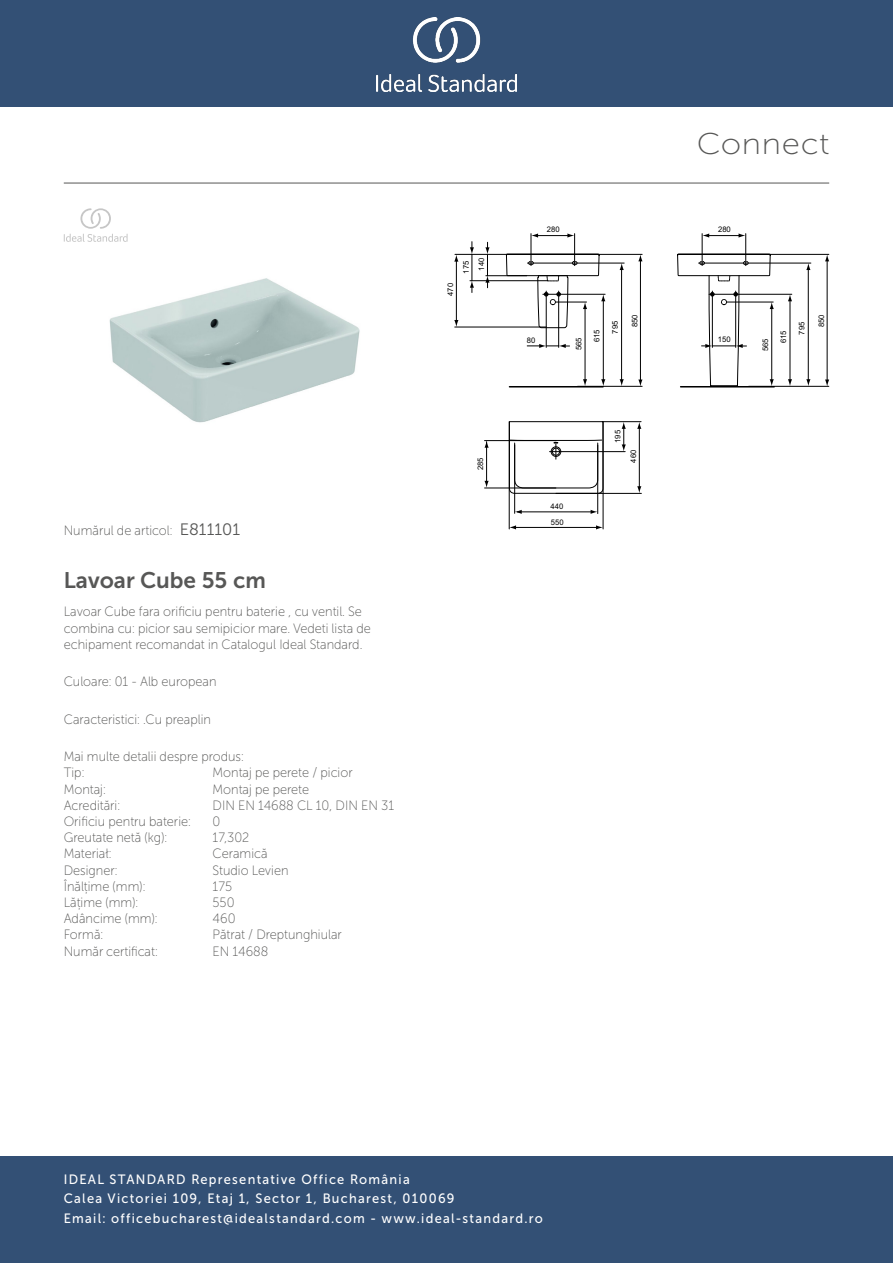
<style>
.page{position:relative;width:893px;height:1263px;background:#fff}
.page>*{position:absolute;margin:0;border:0;box-sizing:border-box;transform-origin:0 0}
._001_Produkttyp{font:30px "Museo Sans Cyrl 100";letter-spacing:.02em;color:#575756;scale:1.1 1}
.t1{font:22.5px "Museo Sans Cyrl 700";color:#575756}
.Marketing_Descriptio{font:13.5px/16.2px "Museo Sans Cyrl 100";color:#575756;scale:.95 1}
.t2{font:13.5px/19.5px "Museo Sans Cyrl 500";letter-spacing:.1em;color:#fff;scale:.95 1}
.Accreditations{font:13.5px "Museo Sans Cyrl 100";color:#575756;scale:.95 1}
.Shape{font:13.5px "Museo Sans Cyrl 100";color:#575756;scale:.95 1}
.Features{font:13.5px "Museo Sans Cyrl 100";color:#575756;scale:.95 1}
.Type{font:13.5px "Museo Sans Cyrl 100";color:#575756;scale:.95 1}
.sku{font:13.5px "Museo Sans Cyrl 100";color:#575756;scale:.95 1}
.Tap_Holes{font:13.5px "Museo Sans Cyrl 100";color:#575756;scale:.95 1}
.Net_Weight__kg{font:13.5px "Museo Sans Cyrl 100";color:#575756;scale:.95 1}
.Certificate_Number{font:13.5px "Museo Sans Cyrl 100";color:#575756;scale:.95 1}
.Colour{font:13.5px "Museo Sans Cyrl 100";color:#575756;scale:.95 1}
.Mounting{font:13.5px "Museo Sans Cyrl 100";color:#575756;scale:.95 1}
.Designer{font:13.5px "Museo Sans Cyrl 100";color:#575756;scale:.95 1}
.Material{font:13.5px "Museo Sans Cyrl 100";color:#575756;scale:.95 1}
.Height__mm{font:13.5px "Museo Sans Cyrl 100";color:#575756;scale:.95 1}
.Depth__mm{font:13.5px "Museo Sans Cyrl 100";color:#575756;scale:.95 1}
.Width__mm{font:13.5px "Museo Sans Cyrl 100";color:#575756;scale:.95 1}
.t3{font:7.65px/15.6px "Arial";color:#000;text-align:center}
.s1{font-family:"Museo Sans Cyrl 300";font-size:16.5px}
</style>
<div class="page">
<div style="left:0;top:1157px;width:893px;height:106px;background:#335075"></div>
<div style="left:0;top:0;width:893px;height:107px;background:#335075"></div>
<img style="left:376px;top:18px;width:141px;height:73px">
<hr style="left:64px;top:183px;width:765px;height:1px;background:#575756">
<hr style="left:509px;top:386px;width:94px;height:1px;background:#000">
<hr style="left:681px;top:386px;width:93px;height:1px;background:#000">
<hr style="left:514px;top:445px;width:1px;height:68px;background:#000">
<hr style="left:597px;top:445px;width:1px;height:69px;background:#000">
<hr style="left:509px;top:422px;width:1px;height:107px;background:#000">
<hr style="left:603px;top:422px;width:1px;height:107px;background:#000">
<svg style="left:509px;top:421px;width:95px;height:73px"></svg>
<hr style="left:556px;top:493px;width:85px;height:1px;background:#000">
<hr style="left:550px;top:451px;width:75px;height:1px;background:#000">
<hr style="left:602px;top:421px;width:39px;height:1px;background:#000">
<hr style="left:527px;top:263px;width:97px;height:1px;background:#000">
<hr style="left:599px;top:254px;width:43px;height:1px;background:#000">
<hr style="left:455px;top:254px;width:52px;height:1px;background:#000">
<hr style="left:486px;top:275px;width:41px;height:1px;background:#000">
<hr style="left:470px;top:280px;width:78px;height:1px;background:#000">
<hr style="left:455px;top:327px;width:91px;height:1px;background:#000">
<hr style="left:640px;top:260px;width:1px;height:122px;background:#000">
<svg style="left:638px;top:254px;width:4px;height:7px"></svg>
<hr style="left:621px;top:269px;width:1px;height:112px;background:#000">
<svg style="left:620px;top:263px;width:4px;height:7px"></svg>
<svg style="left:620px;top:379px;width:4px;height:7px"></svg>
<svg style="left:638px;top:379px;width:4px;height:7px"></svg>
<hr style="left:603px;top:300px;width:1px;height:81px;background:#000">
<hr style="left:585px;top:308px;width:1px;height:73px;background:#000">
<svg style="left:583px;top:379px;width:4px;height:7px"></svg>
<svg style="left:601px;top:379px;width:4px;height:7px"></svg>
<hr style="left:577px;top:386px;width:65px;height:1px;background:#000">
<svg style="left:622px;top:422px;width:4px;height:29px"></svg>
<svg style="left:637px;top:422px;width:4px;height:7px"></svg>
<svg style="left:637px;top:486px;width:4px;height:7px"></svg>
<hr style="left:639px;top:427px;width:1px;height:60px;background:#000">
<svg style="left:591px;top:510px;width:7px;height:4px"></svg>
<svg style="left:515px;top:510px;width:7px;height:4px"></svg>
<hr style="left:517px;top:512px;width:75px;height:1px;background:#000">
<svg style="left:596px;top:525px;width:7px;height:4px"></svg>
<svg style="left:509px;top:525px;width:7px;height:4px"></svg>
<hr style="left:515px;top:527px;width:82px;height:1px;background:#000">
<hr style="left:484px;top:440px;width:72px;height:1px;background:#000">
<hr style="left:485px;top:488px;width:71px;height:1px;background:#000">
<svg style="left:484px;top:441px;width:5px;height:7px"></svg>
<svg style="left:484px;top:481px;width:5px;height:7px"></svg>
<hr style="left:486px;top:442px;width:1px;height:40px;background:#000">
<hr style="left:456px;top:260px;width:1px;height:62px;background:#000">
<svg style="left:454px;top:255px;width:4px;height:7px"></svg>
<svg style="left:454px;top:320px;width:4px;height:7px"></svg>
<svg style="left:470px;top:242px;width:4px;height:50px"></svg>
<svg style="left:485px;top:242px;width:5px;height:46px"></svg>
<svg style="left:505px;top:233px;width:100px;height:138px"></svg>
<hr style="left:709px;top:294px;width:83px;height:1px;background:#000">
<hr style="left:699px;top:263px;width:112px;height:1px;background:#000">
<hr style="left:770px;top:254px;width:59px;height:1px;background:#000">
<hr style="left:827px;top:260px;width:1px;height:122px;background:#000">
<svg style="left:825px;top:254px;width:4px;height:7px"></svg>
<hr style="left:808px;top:269px;width:1px;height:112px;background:#000">
<svg style="left:806px;top:263px;width:4px;height:7px"></svg>
<svg style="left:806px;top:379px;width:4px;height:7px"></svg>
<svg style="left:825px;top:379px;width:4px;height:7px"></svg>
<hr style="left:790px;top:300px;width:1px;height:81px;background:#000">
<svg style="left:788px;top:294px;width:4px;height:7px"></svg>
<svg style="left:788px;top:379px;width:4px;height:7px"></svg>
<hr style="left:749px;top:386px;width:80px;height:1px;background:#000">
<svg style="left:677px;top:233px;width:97px;height:153px"></svg>
<img style="left:109px;top:278px;width:251px;height:145px">
<svg style="left:64px;top:208px;width:64px;height:34px"></svg>
<p class="sku" style="left:64px;top:524px;width:187px">Numărul de articol: <span class="s1">E811101</span></p>
<p class="t1" style="left:64px;top:567px;width:204px">Lavoar Cube 55 cm</p>
<p class="Marketing_Descriptio" style="left:64px;top:604px;width:325px">Lavoar Cube fara orificiu pentru baterie , cu ventil. Se combina cu: picior sau semipicior mare. Vedeti lista de echipament recomandat in Catalogul Ideal Standard.</p>
<p class="Colour" style="left:64px;top:674px;width:162px">Culoare: 01 - Alb european</p>
<p class="Features" style="left:64px;top:712px;width:156px">Caracteristici: .Cu preaplin</p>
<p class="Marketing_Descriptio" style="left:64px;top:749px;width:191px">Mai multe detalii despre produs:</p>
<p class="Type" style="left:64px;top:766px;width:23px">Tip:</p>
<p class="Type" style="left:213px;top:766px;width:149px">Montaj pe perete / picior</p>
<p class="Mounting" style="left:64px;top:782px;width:46px">Montaj:</p>
<p class="Mounting" style="left:213px;top:782px;width:103px">Montaj pe perete</p>
<p class="Accreditations" style="left:64px;top:798px;width:61px">Acreditări:</p>
<p class="Accreditations" style="left:213px;top:798px;width:193px">DIN EN 14688 CL 10, DIN EN 31</p>
<p class="Tap_Holes" style="left:64px;top:814px;width:135px">Orificiu pentru baterie:</p>
<p class="Tap_Holes" style="left:213px;top:814px;width:10px">0</p>
<p class="Net_Weight__kg" style="left:64px;top:830px;width:110px">Greutate netă (kg):</p>
<p class="Net_Weight__kg" style="left:213px;top:830px;width:40px">17,302</p>
<p class="Material" style="left:64px;top:847px;width:52px">Materiał:</p>
<p class="Material" style="left:213px;top:847px;width:59px">Ceramică</p>
<p class="Designer" style="left:64px;top:863px;width:58px">Designer:</p>
<p class="Designer" style="left:213px;top:863px;width:81px">Studio Levien</p>
<p class="Height__mm" style="left:64px;top:879px;width:87px">Înălțime (mm):</p>
<p class="Height__mm" style="left:213px;top:879px;width:22px">175</p>
<p class="Width__mm" style="left:64px;top:895px;width:80px">Lățime (mm):</p>
<p class="Width__mm" style="left:213px;top:895px;width:25px">550</p>
<p class="Depth__mm" style="left:64px;top:911px;width:100px">Adâncime (mm):</p>
<p class="Depth__mm" style="left:213px;top:911px;width:26px">460</p>
<p class="Shape" style="left:64px;top:928px;width:43px">Formă:</p>
<p class="Shape" style="left:213px;top:928px;width:138px">Pătrat / Dreptunghiular</p>
<p class="Certificate_Number" style="left:64px;top:944px;width:100px">Număr certificat:</p>
<p class="Certificate_Number" style="left:213px;top:944px;width:60px">EN 14688</p>
<p class="t3" style="left:443px;top:296px;width:14px;rotate:-90deg">470</p>
<p class="t3" style="left:458px;top:273px;width:17px;rotate:-90deg">175<br>140</p>
<p class="t3" style="left:473px;top:470px;width:14px;rotate:-90deg">285</p>
<p class="t3" style="left:547px;top:222px;width:14px">280</p>
<p class="t3" style="left:527px;top:333px;width:10px">80</p>
<p class="t3" style="left:571px;top:350px;width:14px;rotate:-90deg">565</p>
<p class="t3" style="left:589px;top:342px;width:14px;rotate:-90deg">615</p>
<p class="t3" style="left:607px;top:334px;width:14px;rotate:-90deg">795</p>
<p class="t3" style="left:627px;top:327px;width:14px;rotate:-90deg">850</p>
<p class="t3" style="left:550px;top:499px;width:14px">440</p>
<p class="t3" style="left:551px;top:514px;width:14px">550</p>
<p class="t3" style="left:610px;top:443px;width:14px;rotate:-90deg">195</p>
<p class="t3" style="left:626px;top:463px;width:14px;rotate:-90deg">460</p>
<p class="_001_Produkttyp" style="left:697px;top:128px;width:122px">Connect</p>
<p class="t3" style="left:718px;top:222px;width:14px">280</p>
<p class="t3" style="left:718px;top:332px;width:14px">150</p>
<p class="t3" style="left:758px;top:351px;width:14px;rotate:-90deg">565</p>
<p class="t3" style="left:776px;top:343px;width:14px;rotate:-90deg">615</p>
<p class="t3" style="left:794px;top:335px;width:14px;rotate:-90deg">795</p>
<p class="t3" style="left:814px;top:327px;width:14px;rotate:-90deg">850</p>
<p class="t2" style="left:64px;top:1169px;width:506px">IDEAL STANDARD Representative Office România<br>Calea Victoriei 109, Etaj 1, Sector 1, Bucharest, 010069<br>Email: officebucharest@idealstandard.com - www.ideal-standard.ro</p>
</div>
